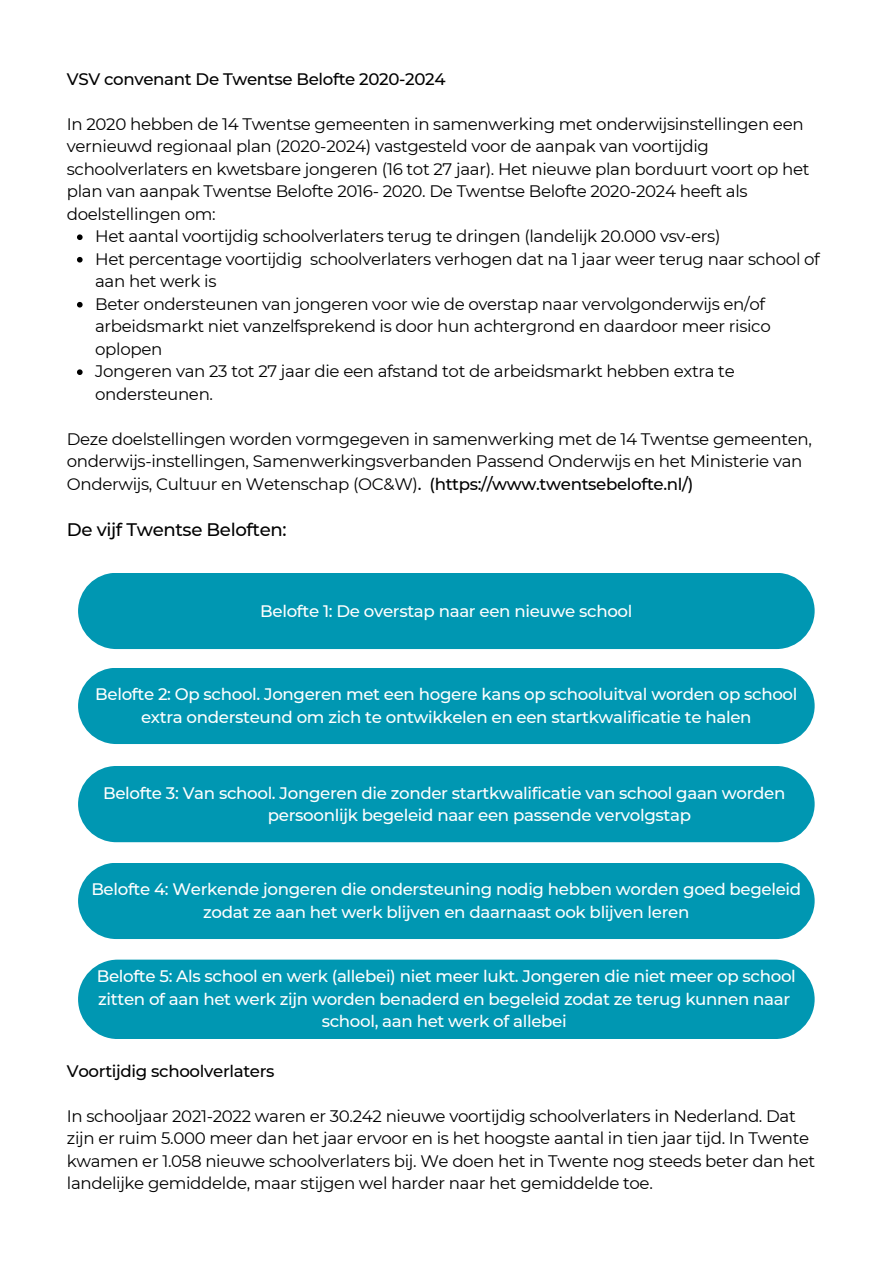
<style>
.page{position:relative;width:893px;height:1264px;background:#fff}
.page>*{position:absolute;margin:0;border:0;box-sizing:border-box;transform-origin:0 0}
.t1{font:500 18.15px "Montserrat";letter-spacing:-.02em;color:#000}
.t2{font:16.65px/22.5px "Montserrat";letter-spacing:-.02em;color:#000}
.t3{font:500 16.65px/22.5px "Montserrat";letter-spacing:-.02em;color:#fff}
.t4{font:500 16.65px "Montserrat";letter-spacing:-.02em;color:#000}
.s1{font-weight:500}
</style>
<div class="page">
<svg style="left:77px;top:234px;width:6px;height:6px"></svg>
<svg style="left:77px;top:257px;width:6px;height:5px"></svg>
<svg style="left:77px;top:302px;width:6px;height:5px"></svg>
<svg style="left:77px;top:369px;width:6px;height:6px"></svg>
<div style="left:78px;top:573px;width:736px;height:76px;background:#0097b2;border-radius:38px"></div>
<div style="left:78px;top:667px;width:736px;height:77px;background:#0097b2;border-radius:38px"></div>
<div style="left:78px;top:766px;width:736px;height:76px;background:#0097b2;border-radius:38px"></div>
<div style="left:78px;top:862px;width:736px;height:77px;background:#0097b2;border-radius:38px"></div>
<div style="left:78px;top:959px;width:736px;height:80px;background:#0097b2;border-radius:40px"></div>
<p class="t4" style="left:67px;top:69px;width:380px">VSV convenant De Twentse Belofte 2020-2024</p>
<p class="t2" style="left:67px;top:113px;width:744px">In 2020 hebben de 14 Twentse gemeenten in samenwerking met onderwijsinstellingen een vernieuwd regionaal plan (2020-2024) vastgesteld voor de aanpak van voortijdig schoolverlaters en kwetsbare jongeren (16 tot 27 jaar). Het nieuwe plan borduurt voort op het plan van aanpak Twentse Belofte 2016- 2020. De Twentse Belofte 2020-2024 heeft als doelstellingen om:</p>
<p class="t2" style="left:95px;top:225px;width:627px">Het aantal voortijdig schoolverlaters terug te dringen (landelijk 20.000 vsv-ers)</p>
<p class="t2" style="left:95px;top:247px;width:726px">Het percentage voortijdig schoolverlaters verhogen dat na 1 jaar weer terug naar school of aan het werk is</p>
<p class="t2" style="left:95px;top:292px;width:677px">Beter ondersteunen van jongeren voor wie de overstap naar vervolgonderwijs en/of arbeidsmarkt niet vanzelfsprekend is door hun achtergrond en daardoor meer risico oplopen</p>
<p class="t2" style="left:95px;top:360px;width:641px">Jongeren van 23 tot 27 jaar die een afstand tot de arbeidsmarkt hebben extra te ondersteunen.</p>
<p class="t2" style="left:67px;top:427px;width:746px">Deze doelstellingen worden vormgegeven in samenwerking met de 14 Twentse gemeenten, onderwijs-instellingen, Samenwerkingsverbanden Passend Onderwijs en het Ministerie van<br>Onderwijs, Cultuur en Wetenschap (OC&amp;W)<span class="s1">. (https://www.twentsebelofte.nl/)</span></p>
<p class="t1" style="left:67px;top:518px;width:221px">De vijf Twentse Beloften:</p>
<p class="t3" style="left:260px;top:599px;width:373px">Belofte 1: De overstap naar een nieuwe school</p>
<p class="t3" style="left:95px;top:683px;width:703px">Belofte 2: Op school. Jongeren met een hogere kans op schooluitval worden op school</p>
<p class="t3" style="left:141px;top:705px;width:612px">extra ondersteund om zich te ontwikkelen en een startkwalificatie te halen</p>
<p class="t3" style="left:103px;top:781px;width:683px">Belofte 3: Van school. Jongeren die zonder startkwalificatie van school gaan worden</p>
<p class="t3" style="left:268px;top:803px;width:424px">persoonlijk begeleid naar een passende vervolgstap</p>
<p class="t3" style="left:91px;top:878px;width:711px">Belofte 4: Werkende jongeren die ondersteuning nodig hebben worden goed begeleid</p>
<p class="t3" style="left:203px;top:900px;width:487px">zodat ze aan het werk blijven en daarnaast ook blijven leren</p>
<p class="t3" style="left:97px;top:964px;width:700px">Belofte 5: Als school en werk (allebei) niet meer lukt. Jongeren die niet meer op school zitten of aan het werk zijn worden benaderd en begeleid zodat ze terug kunnen naar</p>
<p class="t3" style="left:322px;top:1009px;width:246px">school, aan het werk of allebei</p>
<p class="t4" style="left:67px;top:1060px;width:209px">Voortijdig schoolverlaters</p>
<p class="t2" style="left:67px;top:1104px;width:749px">In schooljaar 2021-2022 waren er 30.242 nieuwe voortijdig schoolverlaters in Nederland. Dat zijn er ruim 5.000 meer dan het jaar ervoor en is het hoogste aantal in tien jaar tijd. In Twente kwamen er 1.058 nieuwe schoolverlaters bij. We doen het in Twente nog steeds beter dan het landelijke gemiddelde, maar stijgen wel harder naar het gemiddelde toe.</p>
</div>
